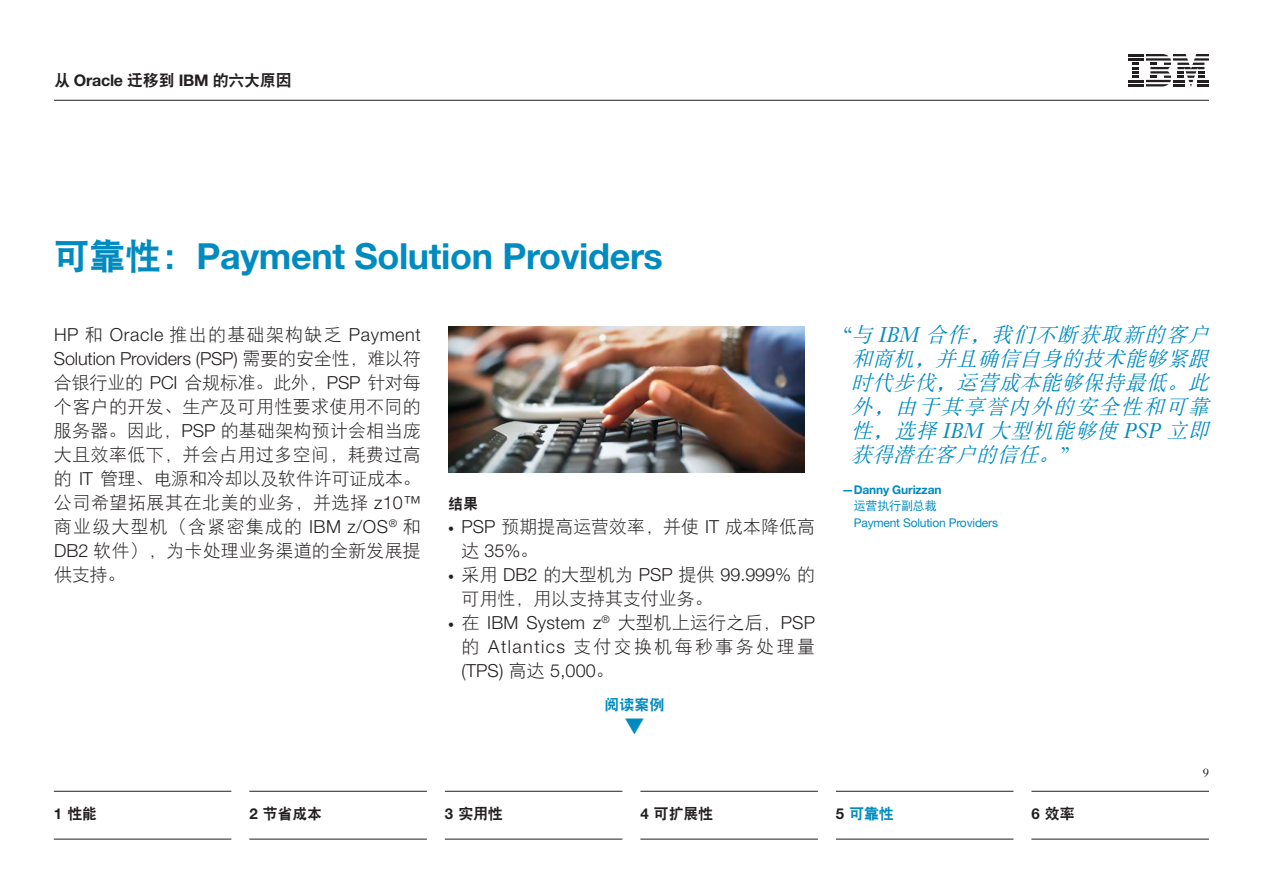
<style>
.page{position:relative;width:1263px;height:893px;background:#fff}
.page>*{position:absolute;margin:0;border:0;box-sizing:border-box;transform-origin:0 0}
.t1{font:700 36px "Helvetica Neue LT Pro";letter-spacing:-.01em;color:#008bc0}
.t2{font:italic 21px/24px "DF Song W5";color:#008bc0;text-align:justify}
.t3{font:18px/24px "DF Hei W3";letter-spacing:.01em;color:#231f20;text-align:justify}
.t4{font:300 18px/24px "Helvetica Neue LT Pro";letter-spacing:.005em;color:#231f20}
.t5{font:18px "DF Hei W3";letter-spacing:.135em;color:#231f20}
.t6{font:16.05px "DF Hei W9";letter-spacing:-.015em;color:#231f20}
.t7{font:15px "DF Hei W9";letter-spacing:-.015em;color:#231f20}
.t8{font:15px "DF Hei W9";color:#008bc0}
.t9{font:12px "Helvetica Neue LT Pro";letter-spacing:-.015em;color:#008bc0}
.t10{font:700 12px "Helvetica Neue LT Pro";letter-spacing:-.015em;color:#008bc0}
.t11{font:12px "DF Hei W5";letter-spacing:-.015em;color:#008bc0}
.t12{font:12px "Janson Text LT Std";color:#231f20}
.s1{font-family:"Helvetica Neue LT Pro";font-weight:700}
.s2{font-family:"DF Hei W9";font-weight:400}
.s3{font-family:"DF Hei W3";font-weight:400}
.s4{font-family:"Helvetica Neue LT Pro";font-weight:300}
.s5{font-family:"Helvetica Neue LT Pro";font-weight:700;font-size:12px}
.s6{font-weight:700;font-size:12px}
.s7{font-family:"Janson Text LT Std"}
.s8{font-family:"Helvetica Neue LT Pro";font-weight:700;color:#231f20}
</style>
<div class="page">
<svg style="left:1128px;top:54px;width:81px;height:32px"></svg>
<hr style="left:54px;top:100px;width:1155px;height:1px;background:#231f20">
<img style="left:448px;top:326px;width:356px;height:146px">
<hr style="left:54px;top:791px;width:177px;height:1px;background:#231f20">
<hr style="left:54px;top:839px;width:177px;height:1px;background:#231f20">
<hr style="left:249px;top:791px;width:178px;height:1px;background:#231f20">
<hr style="left:249px;top:839px;width:178px;height:1px;background:#231f20">
<hr style="left:445px;top:791px;width:177px;height:1px;background:#231f20">
<hr style="left:445px;top:839px;width:177px;height:1px;background:#231f20">
<hr style="left:640px;top:791px;width:178px;height:1px;background:#231f20">
<hr style="left:640px;top:839px;width:178px;height:1px;background:#231f20">
<hr style="left:836px;top:791px;width:177px;height:1px;background:#231f20">
<hr style="left:836px;top:839px;width:177px;height:1px;background:#231f20">
<hr style="left:1031px;top:791px;width:178px;height:1px;background:#231f20">
<hr style="left:1031px;top:839px;width:178px;height:1px;background:#231f20">
<p class="t6" style="left:54px;top:73px;width:239px">从 <span class="s1">Oracle</span> 迁移到 <span class="s1">IBM</span> 的六大原因</p>
<h1 class="t1" style="left:54px;top:233px;width:610px"><span class="s2">可靠性：</span>Payment Solution Providers</h1>
<p class="t4" style="left:54px;top:322px;width:368px">HP <span class="s3">和</span> Oracle <span class="s3">推出的基础架构缺乏</span> Payment<br>Solution Providers (PSP) <span class="s3">需要的安全性，难以符</span></p>
<p class="t3" style="left:54px;top:370px;width:368px">合银行业的 <span class="s4">PCI</span> 合规标准。此外，<span class="s4">PSP</span> 针对每个客户的开发、生产及可用性要求使用不同的服务器。因此，<span class="s4">PSP</span> 的基础架构预计会相当庞大且效率低下，并会占用过多空间，耗费过高的 <span class="s4">IT</span> 管理、电源和冷却以及软件许可证成本。公司希望拓展其在北美的业务，并选择 <span class="s4">z10™</span>商业级大型机（含紧密集成的 <span class="s4">IBM z/OS</span><sup>®</sup> 和<span class="s4">DB2</span> 软件），为卡处理业务渠道的全新发展提供支持。</p>
<p class="t7" style="left:448px;top:496px;width:31px">结果</p>
<p class="t3" style="left:448px;top:514px;width:368px"><span class="s5">•</span> <span class="s4">PSP</span> 预期提高运营效率，并使 <span class="s4">IT</span> 成本降低高</p>
<p class="t4" style="left:461px;top:538px;width:78px"><span class="s3">达</span> 35%<span class="s3">。</span></p>
<p class="t4" style="left:448px;top:562px;width:368px"><span class="s6">•</span> <span class="s3">采用</span> DB2 <span class="s3">的大型机为</span> PSP <span class="s3">提供</span> 99.999% <span class="s3">的</span></p>
<p class="t3" style="left:461px;top:586px;width:253px">可用性，用以支持其支付业务。</p>
<p class="t4" style="left:448px;top:610px;width:368px"><span class="s6">•</span> <span class="s3">在</span> IBM System z<sup>®</sup> <span class="s3">大型机上运行之后，</span>PSP</p>
<p class="t5" style="left:461px;top:637px;width:355px">的 <span class="s4">Atlantics</span> 支付交换机每秒事务处理量</p>
<p class="t4" style="left:461px;top:658px;width:154px">(TPS) <span class="s3">高达</span> 5,000<span class="s3">。</span></p>
<p class="t8" style="left:604px;top:697px;width:61px">阅读案例</p>
<p class="t2" style="left:851px;top:323px;width:365px;text-indent:-9px"><span class="s7">“</span> 与 <span class="s7">IB M</span> 合作，我们不断获取新的客户和商机，并且确信自身的技术能够紧跟时代步伐，运营成本能够保持最低。此外，由于其享誉内外的安全性和可靠性，选择 <span class="s7">IBM</span> 大型机能够使 <span class="s7">PSP</span> 立即获得潜在客户的信任。<span class="s7">”</span></p>
<p class="t10" style="left:842px;top:482px;width:101px">—Danny Gurizzan</p>
<p class="t11" style="left:854px;top:500px;width:84px">运营执行副总裁</p>
<p class="t9" style="left:854px;top:515px;width:146px">Payment Solution Providers</p>
<p class="t12" style="left:1203px;top:765px;width:8px">9</p>
<p class="t7" style="left:54px;top:806px;width:45px"><span class="s1">1</span> 性能</p>
<p class="t7" style="left:249px;top:806px;width:74px"><span class="s1">2</span> 节省成本</p>
<p class="t7" style="left:445px;top:806px;width:60px"><span class="s1">3</span> 实用性</p>
<p class="t7" style="left:640px;top:806px;width:74px"><span class="s1">4</span> 可扩展性</p>
<p class="t8" style="left:836px;top:806px;width:60px"><span class="s8">5</span> 可靠性</p>
<p class="t7" style="left:1031px;top:806px;width:45px"><span class="s1">6</span> 效率</p>
</div>
